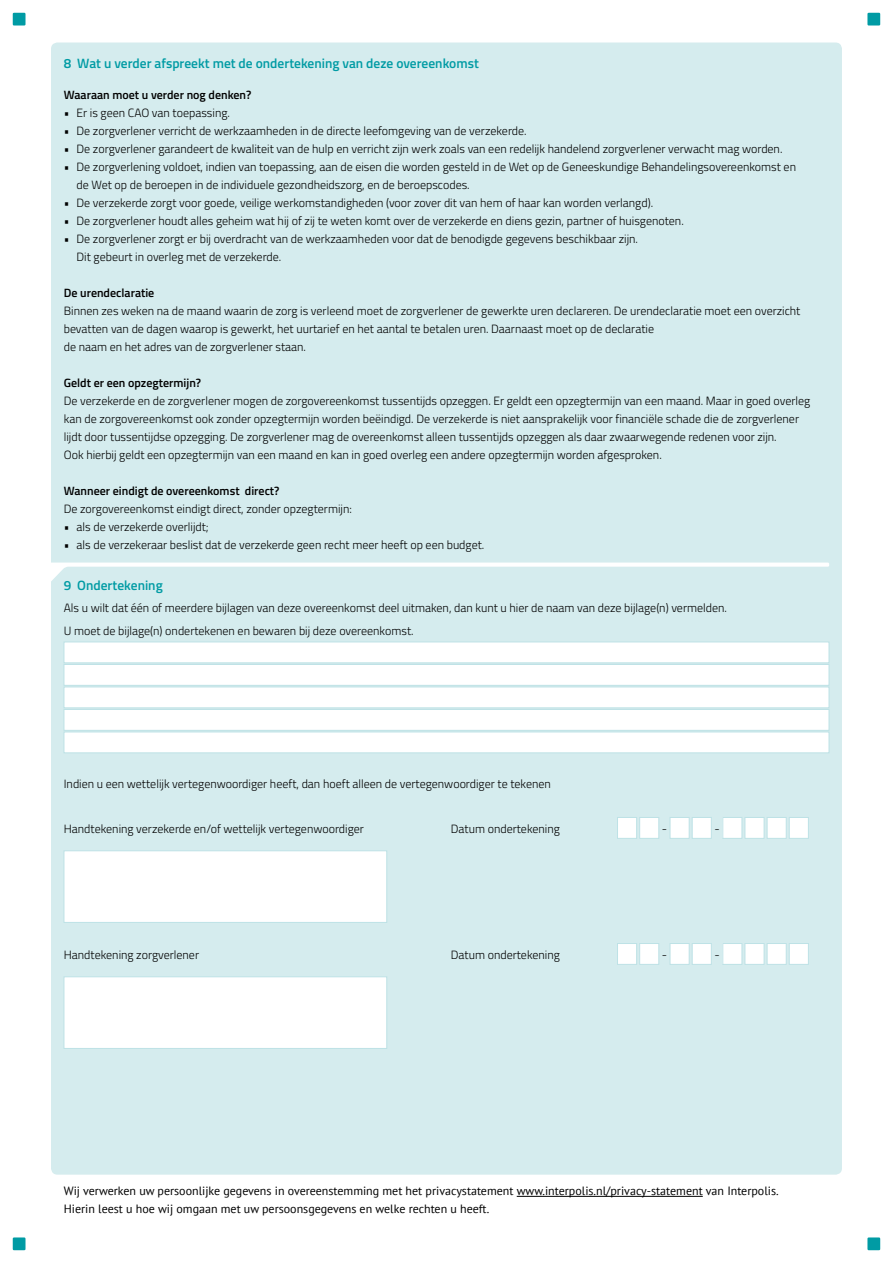
<style>
.page{position:relative;width:893px;height:1263px;background:#fff}
.page>*{position:absolute;margin:0;border:0;box-sizing:border-box;transform-origin:0 0}
.t1{font:600 13.5px "Titillium Web";color:#009ba4}
.t2{font:300 12px/18px "Titillium Web";color:#000}
.t3{font:12px/18px "PT Sans";color:#000}
.t4{font:600 12px "Titillium Web";color:#000}
</style>
<div class="page">
<div style="left:51px;top:43px;width:791px;height:1132px;background:#d5ecee;border-radius:6px"></div>
<div style="left:13px;top:13px;width:13px;height:13px;background:#009ba4"></div>
<div style="left:867px;top:13px;width:13px;height:13px;background:#009ba4"></div>
<svg style="left:51px;top:562px;width:778px;height:19px"></svg>
<hr style="left:517px;top:1196px;width:186px;height:1px;background:#000">
<div style="left:64px;top:642px;width:765px;height:21px;background:#fff;border:1px solid #bee2e6"></div>
<div style="left:64px;top:664px;width:765px;height:21px;background:#fff;border:1px solid #bee2e6"></div>
<div style="left:64px;top:687px;width:765px;height:21px;background:#fff;border:1px solid #bee2e6"></div>
<div style="left:64px;top:709px;width:765px;height:21px;background:#fff;border:1px solid #bee2e6"></div>
<div style="left:64px;top:732px;width:765px;height:21px;background:#fff;border:1px solid #bee2e6"></div>
<div style="left:617px;top:817px;width:20px;height:21px;background:#fff;border:1px solid #bee2e6"></div>
<div style="left:639px;top:817px;width:20px;height:21px;background:#fff;border:1px solid #bee2e6"></div>
<div style="left:670px;top:817px;width:19px;height:21px;background:#fff;border:1px solid #bee2e6"></div>
<div style="left:692px;top:817px;width:19px;height:21px;background:#fff;border:1px solid #bee2e6"></div>
<div style="left:723px;top:817px;width:19px;height:21px;background:#fff"></div>
<div style="left:723px;top:817px;width:19px;height:21px;border:1px solid #bee2e6"></div>
<div style="left:745px;top:817px;width:19px;height:21px;background:#fff;border:1px solid #bee2e6"></div>
<div style="left:767px;top:817px;width:19px;height:21px;background:#fff;border:1px solid #bee2e6"></div>
<div style="left:789px;top:817px;width:20px;height:21px;background:#fff;border:1px solid #bee2e6"></div>
<div style="left:617px;top:943px;width:20px;height:21px;background:#fff;border:1px solid #bee2e6"></div>
<div style="left:639px;top:943px;width:20px;height:21px;background:#fff;border:1px solid #bee2e6"></div>
<div style="left:670px;top:943px;width:19px;height:21px;background:#fff;border:1px solid #bee2e6"></div>
<div style="left:692px;top:943px;width:19px;height:21px;background:#fff;border:1px solid #bee2e6"></div>
<div style="left:723px;top:943px;width:19px;height:21px;background:#fff"></div>
<div style="left:723px;top:943px;width:19px;height:21px;border:1px solid #bee2e6"></div>
<div style="left:745px;top:943px;width:19px;height:21px;background:#fff;border:1px solid #bee2e6"></div>
<div style="left:767px;top:943px;width:19px;height:21px;background:#fff;border:1px solid #bee2e6"></div>
<div style="left:789px;top:943px;width:20px;height:21px;background:#fff;border:1px solid #bee2e6"></div>
<div style="left:867px;top:1237px;width:13px;height:13px;background:#009ba4"></div>
<div style="left:13px;top:1237px;width:13px;height:13px;background:#009ba4"></div>
<div style="left:64px;top:850px;width:323px;height:73px;background:#fff;border:1px solid #bee2e6"></div>
<div style="left:64px;top:977px;width:323px;height:72px;background:#fff;border:1px solid #bee2e6"></div>
<p class="t1" style="left:64px;top:53px;width:417px">8 Wat u verder afspreekt met de ondertekening van deze overeenkomst</p>
<p class="t4" style="left:64px;top:86px;width:189px">Waaraan moet u verder nog denken?</p>
<p class="t2" style="left:64px;top:103px;width:168px">• Er is geen CAO van toepassing.</p>
<p class="t2" style="left:64px;top:121px;width:464px">• De zorgverlener verricht de werkzaamheden in de directe leefomgeving van de verzekerde.</p>
<p class="t2" style="left:64px;top:139px;width:720px">• De zorgverlener garandeert de kwaliteit van de hulp en verricht zijn werk zoals van een redelijk handelend zorgverlener verwacht mag worden.</p>
<p class="t2" style="left:77px;top:157px;width:721px;text-indent:-13px">• De zorgverlening voldoet, indien van toepassing, aan de eisen die worden gesteld in de Wet op de Geneeskundige Behandelingsovereenkomst en de Wet op de beroepen in de individuele gezondheidszorg, en de beroepscodes.</p>
<p class="t2" style="left:64px;top:193px;width:591px">• De verzekerde zorgt voor goede, veilige werkomstandigheden (voor zover dit van hem of haar kan worden verlangd).</p>
<p class="t2" style="left:64px;top:211px;width:622px">• De zorgverlener houdt alles geheim wat hij of zij te weten komt over de verzekerde en diens gezin, partner of huisgenoten.</p>
<p class="t2" style="left:77px;top:229px;width:563px;text-indent:-13px">• De zorgverlener zorgt er bij overdracht van de werkzaamheden voor dat de benodigde gegevens beschikbaar zijn.<br>Dit gebeurt in overleg met de verzekerde.</p>
<p class="t4" style="left:64px;top:284px;width:92px">De urendeclaratie</p>
<p class="t2" style="left:64px;top:301px;width:738px">Binnen zes weken na de maand waarin de zorg is verleend moet de zorgverlener de gewerkte uren declareren. De urendeclaratie moet een overzicht bevatten van de dagen waarop is gewerkt, het uurtarief en het aantal te betalen uren. Daarnaast moet op de declaratie<br>de naam en het adres van de zorgverlener staan.</p>
<p class="t4" style="left:64px;top:374px;width:139px">Geldt er een opzegtermijn?</p>
<p class="t2" style="left:64px;top:391px;width:748px">De verzekerde en de zorgverlener mogen de zorgovereenkomst tussentijds opzeggen. Er geldt een opzegtermijn van een maand. Maar in goed overleg kan de zorgovereenkomst ook zonder opzegtermijn worden beëindigd. De verzekerde is niet aansprakelijk voor financiële schade die de zorgverlener lijdt door tussentijdse opzegging. De zorgverlener mag de overeenkomst alleen tussentijds opzeggen als daar zwaarwegende redenen voor zijn.<br>Ook hierbij geldt een opzegtermijn van een maand en kan in goed overleg een andere opzegtermijn worden afgesproken.</p>
<p class="t4" style="left:64px;top:482px;width:217px">Wanneer eindigt de overeenkomst direct?</p>
<p class="t2" style="left:64px;top:499px;width:290px">De zorgovereenkomst eindigt direct, zonder opzegtermijn:</p>
<p class="t2" style="left:64px;top:517px;width:147px">• als de verzekerde overlijdt;</p>
<p class="t2" style="left:64px;top:535px;width:422px">• als de verzekeraar beslist dat de verzekerde geen recht meer heeft op een budget.</p>
<p class="t1" style="left:64px;top:575px;width:100px">9 Ondertekening</p>
<p class="t2" style="left:64px;top:596px;width:665px;line-height:22.5px">Als u wilt dat één of meerdere bijlagen van deze overeenkomst deel uitmaken, dan kunt u hier de naam van deze bijlage(n) vermelden.<br>U moet de bijlage(n) ondertekenen en bewaren bij deze overeenkomst.</p>
<p class="t2" style="left:64px;top:774px;width:489px">Indien u een wettelijk vertegenwoordiger heeft, dan hoeft alleen de vertegenwoordiger te tekenen</p>
<p class="t2" style="left:64px;top:819px;width:302px">Handtekening verzekerde en/of wettelijk vertegenwoordiger</p>
<p class="t2" style="left:451px;top:819px;width:111px">Datum ondertekening</p>
<p class="t2" style="left:662px;top:819px;width:7px">-</p>
<p class="t2" style="left:714px;top:819px;width:7px">-</p>
<p class="t2" style="left:64px;top:945px;width:137px">Handtekening zorgverlener</p>
<p class="t2" style="left:451px;top:945px;width:111px">Datum ondertekening</p>
<p class="t2" style="left:662px;top:945px;width:7px">-</p>
<p class="t2" style="left:714px;top:945px;width:7px">-</p>
<p class="t3" style="left:64px;top:1182px;width:716px">Wij verwerken uw persoonlijke gegevens in overeenstemming met het privacystatement www.interpolis.nl/privacy-statement van Interpolis.<br>Hierin leest u hoe wij omgaan met uw persoonsgegevens en welke rechten u heeft.</p>
</div>
